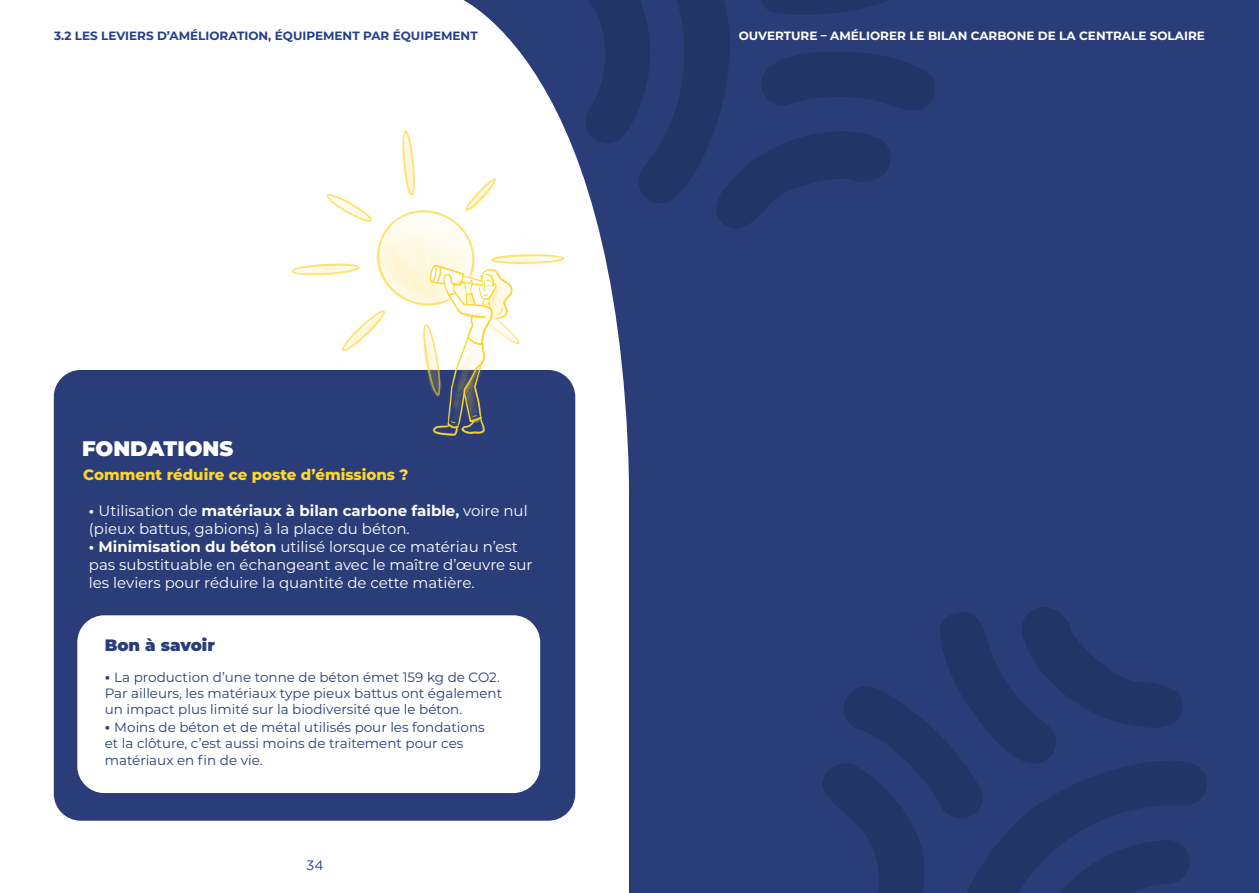
<style>
.page{position:relative;width:1259px;height:893px;background:#fff}
.page>*{position:absolute;margin:0;border:0;box-sizing:border-box;transform-origin:0 0}
.t1{font:900 21px "Montserrat";color:#fff}
.t2{font:900 16.5px "Montserrat";color:#2a3d78}
.t3{font:15px/18px "Montserrat";color:#fff}
.t4{font:800 15px "Montserrat";color:#ffd42c}
.t5{font:13.5px/16.2px "Montserrat";color:#2a3d78}
.t6{font:13.5px "Gotham";color:#253f8e}
.t7{font:700 12px "Montserrat";color:#fff}
.t8{font:700 12px "Montserrat";color:#253f8e}
.s1{font-weight:700}
.s2{font-weight:700;font-size:15px}
</style>
<div class="page">
<div style="left:629px;top:0;width:630px;height:893px;background:#2a3d78"></div>
<div style="left:54px;top:370px;width:521px;height:451px;background:#2a3d78;border-radius:27px"></div>
<div style="left:77px;top:615px;width:463px;height:178px;background:#fff;border-radius:27px"></div>
<svg style="left:463px;top:0;width:166px;height:522px"></svg>
<svg style="left:822px;top:607px;width:385px;height:286px"></svg>
<svg style="left:579px;top:0;width:356px;height:229px"></svg>
<img style="left:291px;top:123px;width:284px;height:336px">
<p class="t8" style="left:54px;top:27px;width:425px">3.2 LES LEVIERS D’AMÉLIORATION, ÉQUIPEMENT PAR ÉQUIPEMENT</p>
<h1 class="t1" style="left:82px;top:432px;width:153px">FONDATIONS</h1>
<p class="t4" style="left:83px;top:464px;width:327px">Comment réduire ce poste d’émissions ?</p>
<p class="t3" style="left:89px;top:501px;width:440px"><span class="s1">•</span> Utilisation de <span class="s1">matériaux à bilan carbone faible,</span> voire nul (pieux battus, gabions) à la place du béton.</p>
<p class="t3" style="left:89px;top:537px;width:445px"><span class="s1">• Minimisation du béton</span> utilisé lorsque ce matériau n’est pas substituable en échangeant avec le maître d’œuvre sur les leviers pour réduire la quantité de cette matière.</p>
<p class="t2" style="left:105px;top:633px;width:112px">Bon à savoir</p>
<p class="t5" style="left:105px;top:668px;width:399px"><span class="s2">•</span> La production d’une tonne de béton émet 159 kg de CO2.<br>Par ailleurs, les matériaux type pieux battus ont également un impact plus limité sur la biodiversité que le béton.</p>
<p class="t5" style="left:105px;top:719px;width:381px"><span class="s2">•</span> Moins de béton et de métal utilisés pour les fondations et la clôture, c’est aussi moins de traitement pour ces matériaux en fin de vie.</p>
<p class="t6" style="left:306px;top:858px;width:19px">34</p>
<p class="t7" style="left:738px;top:27px;width:468px">OUVERTURE – AMÉLIORER LE BILAN CARBONE DE LA CENTRALE SOLAIRE</p>
</div>
